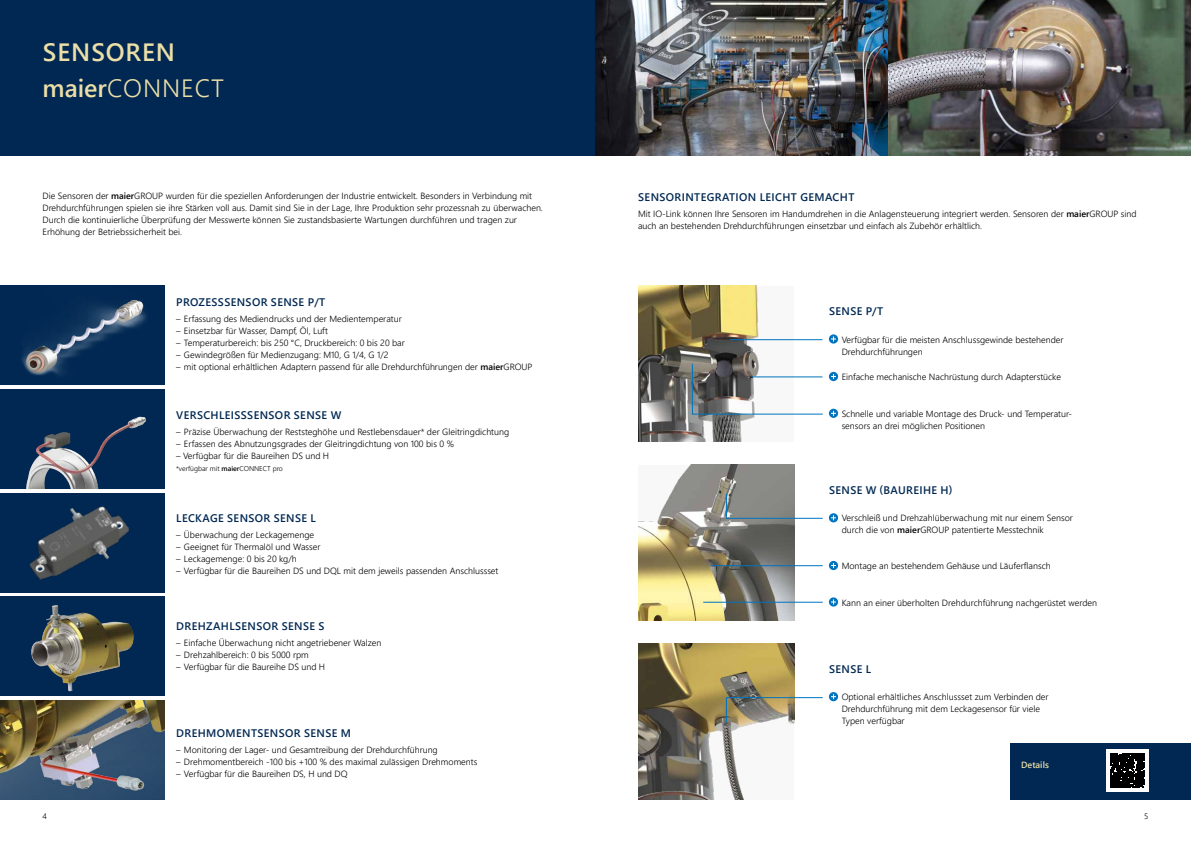
<style>
.page{position:relative;width:1191px;height:842px;background:#fff}
.page>*{position:absolute;margin:0;border:0;box-sizing:border-box;transform-origin:0 0}
.t1{font:600 25px/36px "Segoe UI";letter-spacing:.035em;color:#ecdea7}
.t2{font:600 11px "Segoe UI";letter-spacing:.035em;color:#002852}
.t3{font:300 9px/12px "Segoe UI";color:#000}
.t4{font:600 9px "Segoe UI";color:#ecdea7}
.t5{font:300 8px "Segoe UI";color:#000}
.t6{font:300 7px "Segoe UI";color:#000}
.s1{font-weight:300}
.s2{font-weight:600}
</style>
<div class="page">
<img style="left:638px;top:286px;width:156px;height:156px">
<img style="left:0;top:389px;width:164px;height:100px">
<div style="left:0;top:0;width:595px;height:156px;background:#002852"></div>
<div style="left:0;top:286px;width:164px;height:99px;background:#002852"></div>
<img style="left:21px;top:300px;width:126px;height:76px">
<div style="left:0;top:493px;width:164px;height:99px;background:#002852"></div>
<img style="left:29px;top:506px;width:100px;height:74px">
<img style="left:0;top:700px;width:164px;height:99px">
<div style="left:0;top:597px;width:164px;height:99px;background:#002852"></div>
<img style="left:31px;top:605px;width:103px;height:87px">
<img style="left:595px;top:0;width:596px;height:156px">
<svg style="left:691px;top:363px;width:132px;height:52px"></svg>
<hr style="left:751px;top:376px;width:71px;height:1px;background:#0074be">
<hr style="left:730px;top:339px;width:92px;height:1px;background:#0074be">
<img style="left:638px;top:465px;width:156px;height:156px">
<hr style="left:711px;top:565px;width:111px;height:1px;background:#0074be">
<hr style="left:703px;top:602px;width:119px;height:1px;background:#0074be">
<img style="left:638px;top:643px;width:156px;height:156px">
<svg style="left:725px;top:697px;width:98px;height:26px"></svg>
<svg style="left:725px;top:493px;width:98px;height:26px"></svg>
<div style="left:1010px;top:743px;width:181px;height:56px;background:#002852"></div>
<div style="left:1106px;top:749px;width:42px;height:43px;background:#fff"></div>
<svg style="left:1110px;top:753px;width:34px;height:34px"></svg>
<svg style="left:829px;top:334px;width:9px;height:10px"></svg>
<svg style="left:831px;top:336px;width:5px;height:5px"></svg>
<svg style="left:829px;top:372px;width:9px;height:9px"></svg>
<svg style="left:831px;top:374px;width:5px;height:5px"></svg>
<svg style="left:829px;top:409px;width:9px;height:9px"></svg>
<svg style="left:831px;top:411px;width:5px;height:5px"></svg>
<div style="left:829px;top:513px;width:9px;height:9px;background:#0074be;border-radius:50%"></div>
<svg style="left:831px;top:515px;width:5px;height:5px"></svg>
<svg style="left:829px;top:561px;width:9px;height:9px"></svg>
<svg style="left:831px;top:563px;width:5px;height:5px"></svg>
<svg style="left:829px;top:597px;width:9px;height:10px"></svg>
<svg style="left:831px;top:599px;width:5px;height:5px"></svg>
<svg style="left:829px;top:692px;width:9px;height:9px"></svg>
<svg style="left:831px;top:694px;width:5px;height:5px"></svg>
<h1 class="t1" style="left:43px;top:32px;width:183px">SENSOREN maier<span class="s1">CONNECT</span></h1>
<p class="t3" style="left:43px;top:189px;width:502px">Die Sensoren der <span class="s2">maier</span>GROUP wurden für die speziellen Anforderungen der Industrie entwickelt. Besonders in Verbindung mit Drehdurchführungen spielen sie ihre Stärken voll aus. Damit sind Sie in der Lage, Ihre Produktion sehr prozessnah zu überwachen.<br>Durch die kontinuierliche Überprüfung der Messwerte können Sie zustandsbasierte Wartungen durchführen und tragen zur Erhöhung der Betriebssicherheit bei.</p>
<p class="t2" style="left:638px;top:186px;width:218px">SENSORINTEGRATION LEICHT GEMACHT</p>
<p class="t3" style="left:638px;top:207px;width:500px">Mit IO-Link können Ihre Sensoren im Handumdrehen in die Anlagensteuerung integriert werden. Sensoren der <span class="s2">maier</span>GROUP sind auch an bestehenden Drehdurchführungen einsetzbar und einfach als Zubehör erhältlich.</p>
<p class="t2" style="left:176px;top:292px;width:150px">PROZESSSENSOR SENSE P/T</p>
<p class="t3" style="left:176px;top:312px;width:227px">– Erfassung des Mediendrucks und der Medientemperatur</p>
<p class="t3" style="left:176px;top:324px;width:153px">– Einsetzbar für Wasser, Dampf, Öl, Luft</p>
<p class="t3" style="left:176px;top:336px;width:230px">– Temperaturbereich: bis 250 °C, Druckbereich: 0 bis 20 bar</p>
<p class="t3" style="left:176px;top:348px;width:214px">– Gewindegrößen für Medienzugang: M10, G 1/4, G 1/2</p>
<p class="t3" style="left:176px;top:360px;width:358px">– mit optional erhältlichen Adaptern passend für alle Drehdurchführungen der <span class="s2">maier</span>GROUP</p>
<p class="t2" style="left:176px;top:404px;width:167px">VERSCHLEISSSENSOR SENSE W</p>
<p class="t3" style="left:176px;top:425px;width:335px">– Präzise Überwachung der Reststeghöhe und Restlebensdauer* der Gleitringdichtung</p>
<p class="t3" style="left:176px;top:437px;width:279px">– Erfassen des Abnutzungsgrades der Gleitringdichtung von 100 bis 0 %</p>
<p class="t3" style="left:176px;top:449px;width:155px">– Verfügbar für die Baureihen DS und H</p>
<p class="t6" style="left:176px;top:462px;width:108px">*verfügbar mit <span class="s2">maier</span>CONNECT pro</p>
<p class="t2" style="left:176px;top:508px;width:141px">LECKAGE SENSOR SENSE L</p>
<p class="t3" style="left:176px;top:528px;width:140px">– Überwachung der Leckagemenge</p>
<p class="t3" style="left:176px;top:540px;width:146px">– Geeignet für Thermalöl und Wasser</p>
<p class="t3" style="left:176px;top:552px;width:122px">– Leckagemenge: 0 bis 20 kg/h</p>
<p class="t3" style="left:176px;top:564px;width:324px">– Verfügbar für die Baureihen DS und DQL mit dem jeweils passenden Anschlussset</p>
<p class="t2" style="left:176px;top:616px;width:150px">DREHZAHLSENSOR SENSE S</p>
<p class="t3" style="left:176px;top:636px;width:207px">– Einfache Überwachung nicht angetriebener Walzen</p>
<p class="t3" style="left:176px;top:648px;width:134px">– Drehzahlbereich: 0 bis 5000 rpm</p>
<p class="t3" style="left:176px;top:660px;width:151px">– Verfügbar für die Baureihe DS und H</p>
<p class="t2" style="left:176px;top:722px;width:176px">DREHMOMENTSENSOR SENSE M</p>
<p class="t3" style="left:176px;top:742px;width:263px">– Monitoring der Lager- und Gesamtreibung der Drehdurchführung</p>
<p class="t3" style="left:176px;top:754px;width:303px">– Drehmomentbereich -100 bis +100 % des maximal zulässigen Drehmoments</p>
<p class="t3" style="left:176px;top:766px;width:173px">– Verfügbar für die Baureihen DS, H und DQ</p>
<p class="t2" style="left:829px;top:301px;width:56px">SENSE P/T</p>
<p class="t3" style="left:841px;top:332px;width:223px">Verfügbar für die meisten Anschlussgewinde bestehender<br>Drehdurchführungen</p>
<p class="t3" style="left:841px;top:370px;width:221px">Einfache mechanische Nachrüstung durch Adapterstücke</p>
<p class="t3" style="left:841px;top:407px;width:232px">Schnelle und variable Montage des Druck- und Temperatur&shy;sensors an drei möglichen Positionen</p>
<p class="t2" style="left:829px;top:480px;width:125px">SENSE W (BAUREIHE H)</p>
<p class="t3" style="left:841px;top:511px;width:233px">Verschleiß und Drehzahlüberwachung mit nur einem Sensor durch die von <span class="s2">maier</span>GROUP patentierte Messtechnik</p>
<p class="t3" style="left:841px;top:559px;width:211px">Montage an bestehendem Gehäuse und Läuferflansch</p>
<p class="t3" style="left:841px;top:595px;width:257px">Kann an einer überholten Drehdurchführung nachgerüstet werden</p>
<p class="t2" style="left:829px;top:658px;width:43px">SENSE L</p>
<p class="t3" style="left:841px;top:690px;width:208px">Optional erhältliches Anschlussset zum Verbinden der<br>Drehdurchführung mit dem Leckagesensor für viele<br>Typen verfügbar</p>
<p class="t4" style="left:1021px;top:757px;width:29px">Details</p>
<p class="t5" style="left:43px;top:809px;width:6px">4</p>
<p class="t5" style="left:1144px;top:809px;width:6px">5</p>
</div>
